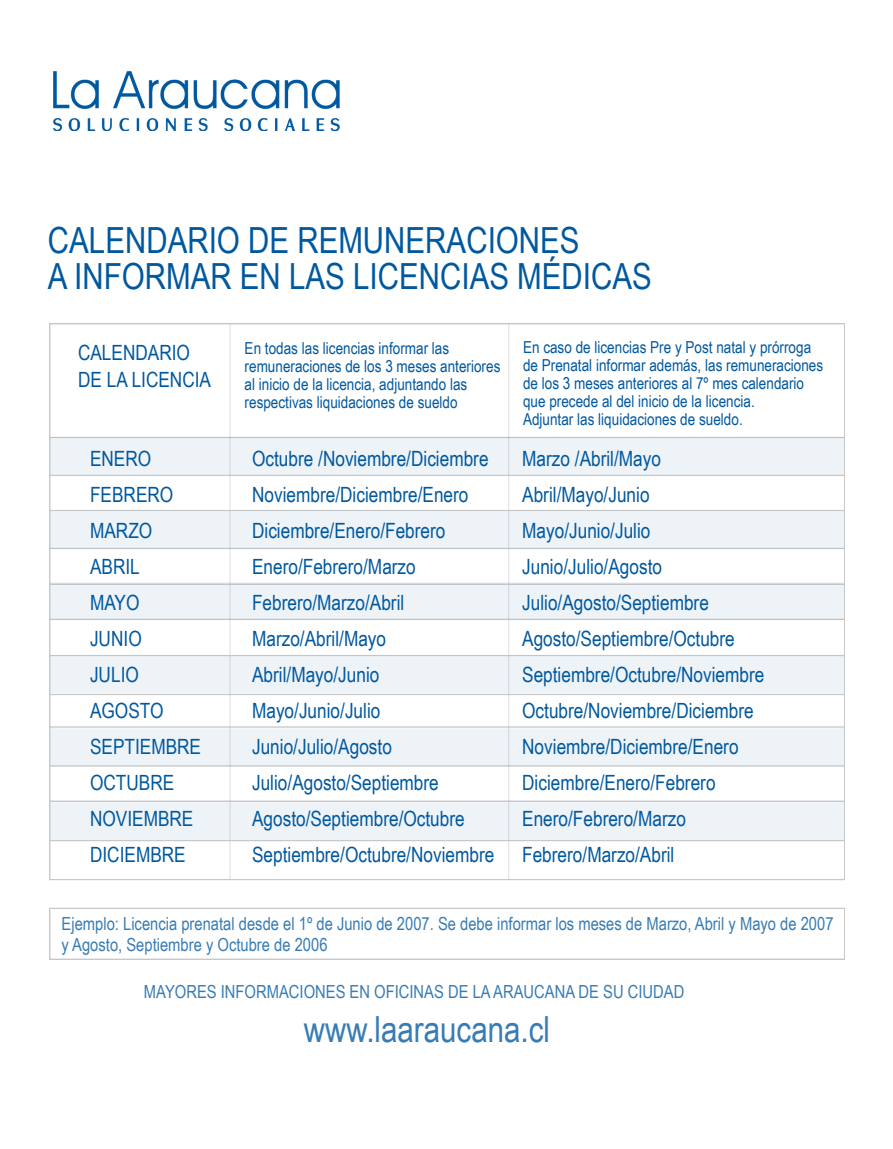
<style>
.page{position:relative;width:893px;height:1149px;background:#fff}
.page>*{position:absolute;margin:0;border:0;box-sizing:border-box;transform-origin:0 0}
.t1{font:36px/36px "Arial Narrow";color:#00589f}
.t2{font:36px "Arial Narrow";color:#377cb4}
.t3{font:21px/27px "Arial Narrow";color:#00589f}
.t4{font:18px/21px "Arial Narrow";color:#377cb4}
.t5{font:16.5px/18px "Arial Narrow";color:#00589f}
</style>
<div class="page">
<img style="left:49px;top:323px;width:796px;height:636px">
<img style="left:51px;top:437px;width:792px;height:402px">
<img style="left:53px;top:72px;width:287px;height:58px">
<h1 class="t1" style="left:48px;top:221px;width:605px">CALENDARIO DE REMUNERACIONES<br>A INFORMAR EN LAS LICENCIAS MÉDICAS</h1>
<p class="t3" style="left:78px;top:338px;width:135px">CALENDARIO<br>DE LA LICENCIA</p>
<p class="t5" style="left:523px;top:337px;width:302px">En caso de licencias Pre y Post natal y prórroga de Prenatal informar además, las remuneraciones de los 3 meses anteriores al 7º mes calendario que precede al del inicio de la licencia.<br>Adjuntar las liquidaciones de sueldo.</p>
<p class="t5" style="left:245px;top:338px;width:257px">En todas las licencias informar las remuneraciones de los 3 meses anteriores al inicio de la licencia, adjuntando las respectivas liquidaciones de sueldo</p>
<p class="t3" style="left:90px;top:444px;width:63px">ENERO</p>
<p class="t3" style="left:252px;top:444px;width:238px">Octubre /Noviembre/Diciembre</p>
<p class="t3" style="left:522px;top:444px;width:140px">Marzo /Abril/Mayo</p>
<p class="t3" style="left:90px;top:480px;width:85px">FEBRERO</p>
<p class="t3" style="left:252px;top:480px;width:218px">Noviembre/Diciembre/Enero</p>
<p class="t3" style="left:522px;top:480px;width:129px">Abril/Mayo/Junio</p>
<p class="t3" style="left:90px;top:516px;width:64px">MARZO</p>
<p class="t3" style="left:252px;top:516px;width:195px">Diciembre/Enero/Febrero</p>
<p class="t3" style="left:522px;top:516px;width:130px">Mayo/Junio/Julio</p>
<p class="t3" style="left:90px;top:552px;width:51px">ABRIL</p>
<p class="t3" style="left:252px;top:552px;width:165px">Enero/Febrero/Marzo</p>
<p class="t3" style="left:522px;top:552px;width:141px">Junio/Julio/Agosto</p>
<p class="t3" style="left:90px;top:588px;width:51px">MAYO</p>
<p class="t3" style="left:252px;top:588px;width:154px">Febrero/Marzo/Abril</p>
<p class="t3" style="left:522px;top:588px;width:188px">Julio/Agosto/Septiembre</p>
<p class="t3" style="left:90px;top:624px;width:53px">JUNIO</p>
<p class="t3" style="left:252px;top:624px;width:135px">Marzo/Abril/Mayo</p>
<p class="t3" style="left:522px;top:624px;width:214px">Agosto/Septiembre/Octubre</p>
<p class="t3" style="left:90px;top:660px;width:50px">JULIO</p>
<p class="t3" style="left:252px;top:660px;width:129px">Abril/Mayo/Junio</p>
<p class="t3" style="left:522px;top:660px;width:244px">Septiembre/Octubre/Noviembre</p>
<p class="t3" style="left:90px;top:696px;width:75px">AGOSTO</p>
<p class="t3" style="left:252px;top:696px;width:130px">Mayo/Junio/Julio</p>
<p class="t3" style="left:522px;top:696px;width:233px">Octubre/Noviembre/Diciembre</p>
<p class="t3" style="left:90px;top:732px;width:113px">SEPTIEMBRE</p>
<p class="t3" style="left:252px;top:732px;width:141px">Junio/Julio/Agosto</p>
<p class="t3" style="left:522px;top:732px;width:218px">Noviembre/Diciembre/Enero</p>
<p class="t3" style="left:90px;top:768px;width:86px">OCTUBRE</p>
<p class="t3" style="left:252px;top:768px;width:188px">Julio/Agosto/Septiembre</p>
<p class="t3" style="left:522px;top:768px;width:195px">Diciembre/Enero/Febrero</p>
<p class="t3" style="left:90px;top:804px;width:105px">NOVIEMBRE</p>
<p class="t3" style="left:252px;top:804px;width:214px">Agosto/Septiembre/Octubre</p>
<p class="t3" style="left:522px;top:804px;width:165px">Enero/Febrero/Marzo</p>
<p class="t3" style="left:90px;top:840px;width:97px">DICIEMBRE</p>
<p class="t3" style="left:252px;top:840px;width:244px">Septiembre/Octubre/Noviembre</p>
<p class="t3" style="left:522px;top:840px;width:154px">Febrero/Marzo/Abril</p>
<p class="t4" style="left:62px;top:912px;width:773px">Ejemplo: Licencia prenatal desde el 1º de Junio de 2007. Se debe informar los meses de Marzo, Abril y Mayo de 2007 y Agosto, Septiembre y Octubre de 2006</p>
<p class="t4" style="left:144px;top:980px;width:542px">MAYORES INFORMACIONES EN OFICINAS DE LA ARAUCANA DE SU CIUDAD</p>
<h1 class="t2" style="left:304px;top:1002px;width:248px">www.laaraucana.cl</h1>
</div>
